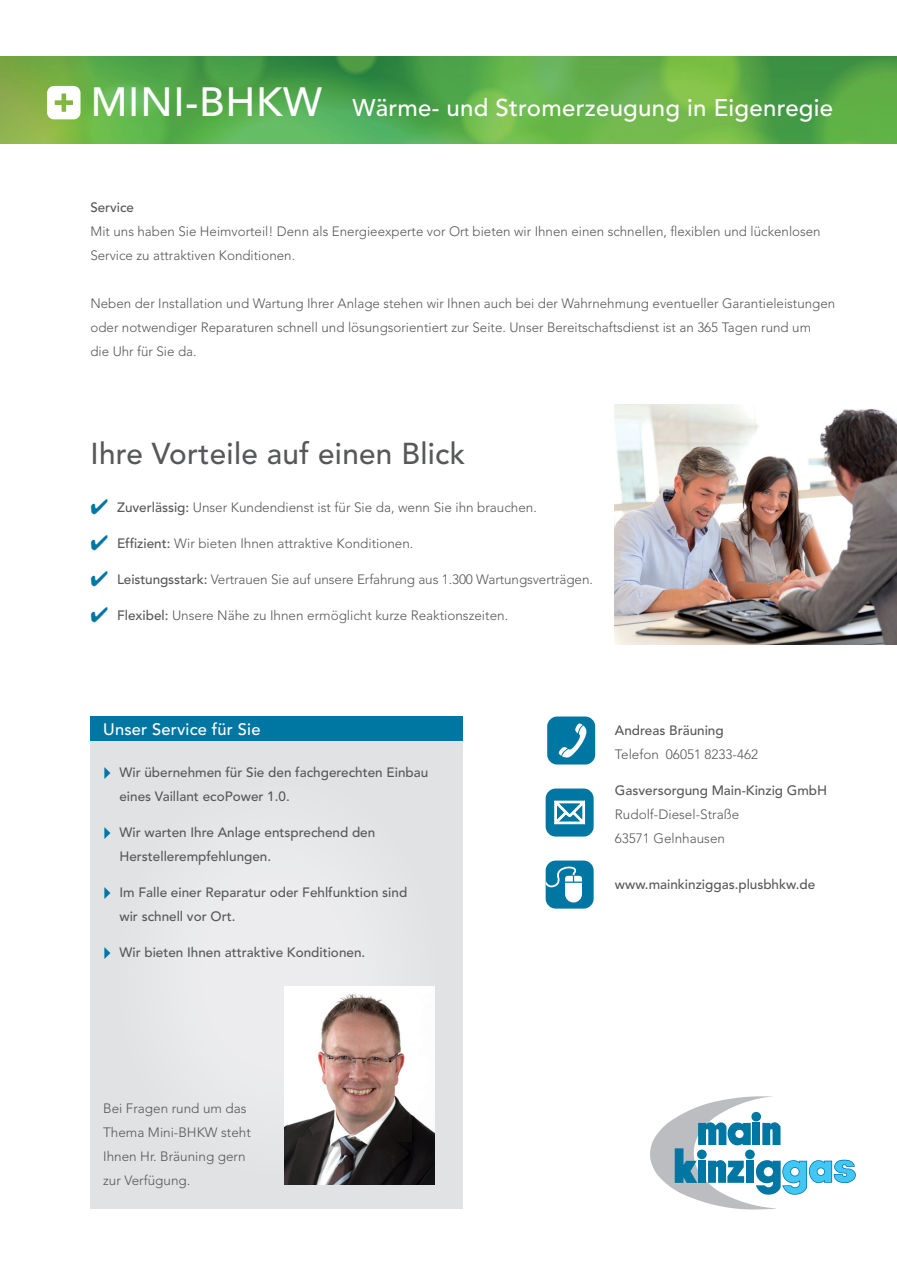
<style>
.page{position:relative;width:897px;height:1264px;background:#fff}
.page>*{position:absolute;margin:0;border:0;box-sizing:border-box;transform-origin:0 0}
.t1{font:500 30px "Avenir";letter-spacing:.01em;color:#57585a}
.t2{font:500 24px "Avenir";letter-spacing:.01em;color:#fff}
.t3{font:500 16.5px "Avenir";letter-spacing:.01em;color:#fff}
.t4{font:300 13.5px/24px "Avenir";color:#57585a}
.t5{font:500 13.5px/24px "Avenir";color:#57585a}
.s1{font-size:40.5px}
.s2{color:#0076a3}
.s3{font-weight:500}
</style>
<div class="page">
<img style="left:0;top:57px;width:897px;height:86px">
<svg style="left:47px;top:86px;width:34px;height:33px"></svg>
<div style="left:546px;top:860px;width:48px;height:48px;background:#0076a3;border-radius:10px"></div>
<svg style="left:546px;top:865px;width:36px;height:37px"></svg>
<div style="left:546px;top:788px;width:48px;height:48px;background:#0076a3;border-radius:10px"></div>
<svg style="left:554px;top:800px;width:32px;height:25px"></svg>
<div style="left:547px;top:716px;width:48px;height:48px;background:#0076a3;border-radius:10px"></div>
<svg style="left:559px;top:723px;width:28px;height:35px"></svg>
<div style="left:90px;top:740px;width:373px;height:468px;background:#e2e3e5"></div>
<div style="left:90px;top:716px;width:373px;height:24px;background:#0076a3"></div>
<svg style="left:650px;top:1096px;width:206px;height:113px"></svg>
<img style="left:284px;top:986px;width:151px;height:198px">
<img style="left:615px;top:404px;width:282px;height:240px">
<h2 class="t2" style="left:91px;top:94px;width:744px"><span class="s1">Mini-BHKW</span> Wärme- und Stromerzeugung in Eigenregie</h2>
<p class="t5" style="left:90px;top:196px;width:45px">Service</p>
<p class="t4" style="left:90px;top:220px;width:732px">Mit uns haben Sie Heimvorteil! Denn als Energieexperte vor Ort bieten wir Ihnen einen schnellen, flexiblen und lückenlosen<br>Service zu attraktiven Konditionen.</p>
<p class="t4" style="left:90px;top:292px;width:746px">Neben der Installation und Wartung Ihrer Anlage stehen wir Ihnen auch bei der Wahrnehmung eventueller Garantieleistungen oder notwendiger Reparaturen schnell und lösungsorientiert zur Seite. Unser Bereitschaftsdienst ist an 365 Tagen rund um<br>die Uhr für Sie da.</p>
<h1 class="t1" style="left:90px;top:437px;width:376px">Ihre Vorteile auf einen Blick</h1>
<p class="t4" style="left:90px;top:496px;width:448px"><span class="s2">✔</span> <span class="s3">Zuverlässig:</span> Unser Kundendienst ist für Sie da, wenn Sie ihn brauchen.</p>
<p class="t4" style="left:90px;top:532px;width:324px"><span class="s2">✔</span> <span class="s3">Effizient:</span> Wir bieten Ihnen attraktive Konditionen.</p>
<p class="t4" style="left:90px;top:568px;width:504px"><span class="s2">✔</span> <span class="s3">Leistungsstark:</span> Vertrauen Sie auf unsere Erfahrung aus 1.300 Wartungsverträgen.</p>
<p class="t4" style="left:90px;top:604px;width:419px"><span class="s2">✔</span> <span class="s3">Flexibel:</span> Unsere Nähe zu Ihnen ermöglicht kurze Reaktionszeiten.</p>
<p class="t3" style="left:103px;top:719px;width:159px">Unser Service für Sie</p>
<p class="t5" style="left:119px;top:760px;width:310px">Wir übernehmen für Sie den fachgerechten Einbau eines Vaillant ecoPower 1.0.</p>
<p class="t5" style="left:119px;top:820px;width:257px">Wir warten Ihre Anlage entsprechend den<br>Herstellerempfehlungen.</p>
<p class="t5" style="left:119px;top:880px;width:289px">Im Falle einer Reparatur oder Fehlfunktion sind wir schnell vor Ort.</p>
<p class="t5" style="left:119px;top:940px;width:247px">Wir bieten Ihnen attraktive Konditionen.</p>
<p class="t5" style="left:615px;top:718px;width:110px">Andreas Bräuning</p>
<p class="t4" style="left:615px;top:742px;width:145px">Telefon 06051 8233-462</p>
<p class="t5" style="left:615px;top:778px;width:214px">Gasversorgung Main-Kinzig GmbH</p>
<p class="t4" style="left:615px;top:802px;width:126px">Rudolf-Diesel-Straße<br>63571 Gelnhausen</p>
<p class="t5" style="left:615px;top:872px;width:202px">www.mainkinziggas.plusbhkw.de</p>
<p class="t4" style="left:103px;top:1096px;width:149px">Bei Fragen rund um das<br>Thema Mini-BHKW steht<br>Ihnen Hr. Bräuning gern zur Verfügung.</p>
</div>
